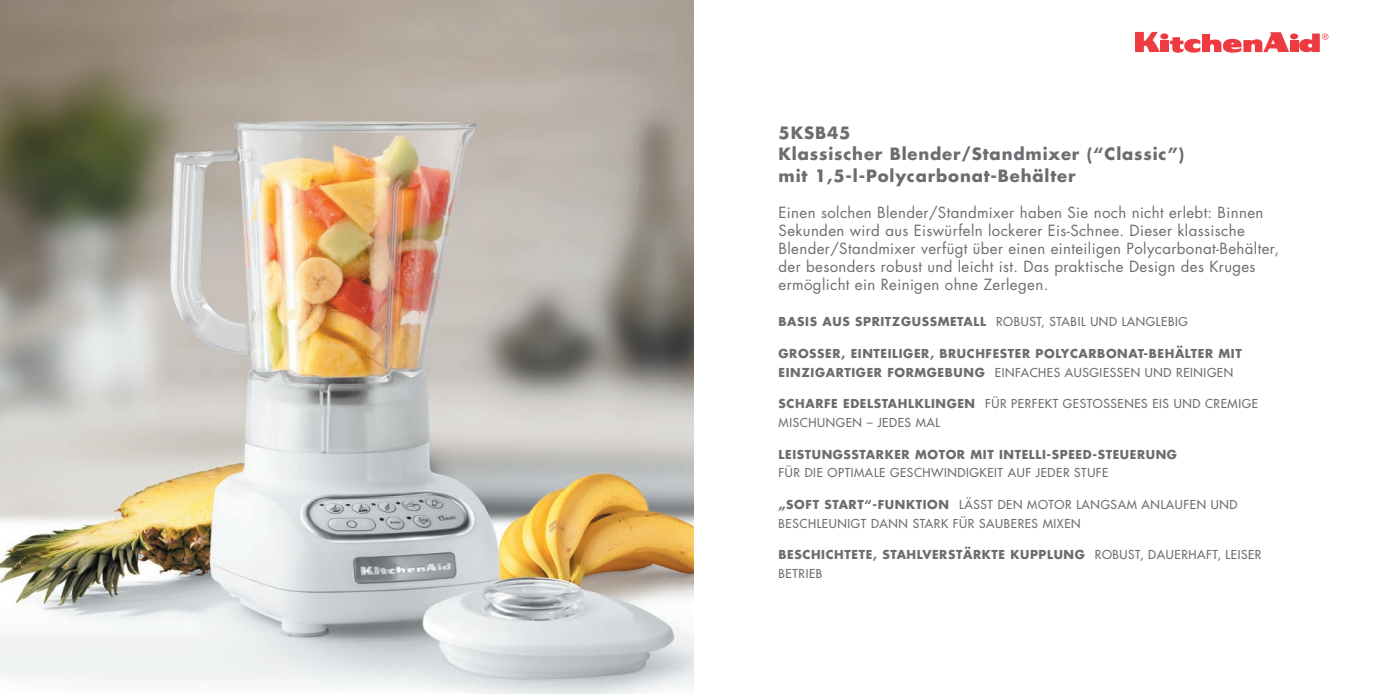
<style>
.page{position:relative;width:1387px;height:694px;background:#fff}
.page>*{position:absolute;margin:0;border:0;box-sizing:border-box;transform-origin:0 0}
.t1{font:700 16.5px/21.3px "Futura";letter-spacing:.05em;color:#6c6d70}
.t2{font:15px/18px "Futura";letter-spacing:.025em;color:#6c6d70}
.t3{font:12px/18.8px "Futura";letter-spacing:.05em;color:#6c6d70}
.t4{font:700 12px/18.8px "Futura";letter-spacing:.05em;color:#6c6d70}
.s1{font-weight:700}
.s2{font-weight:400}
</style>
<div class="page">
<img style="left:0;top:0;width:693px;height:693px">
<svg style="left:1135px;top:32px;width:24px;height:20px"></svg>
<div style="left:1160px;top:40px;width:8px;height:12px;background:#ee3a41"></div>
<div style="left:1160px;top:33px;width:8px;height:6px;background:#ee3a41;border-radius:50%"></div>
<div style="left:1289px;top:40px;width:8px;height:12px;background:#ee3a41"></div>
<svg style="left:1289px;top:33px;width:8px;height:6px"></svg>
<svg style="left:1170px;top:32px;width:118px;height:21px"></svg>
<svg style="left:1298px;top:33px;width:30px;height:20px"></svg>
<p class="t1" style="left:778px;top:121px;width:407px">5KSB45<br>Klassischer Blender/Standmixer (“Classic”) mit 1,5-l-Polycarbonat-Behälter</p>
<p class="t2" style="left:778px;top:203px;width:502px">Einen solchen Blender/Standmixer haben Sie noch nicht erlebt: Binnen Sekunden wird aus Eiswürfeln lockerer Eis-Schnee. Dieser klassische Blender/Standmixer verfügt über einen einteiligen Polycarbonat-Behälter, der besonders robust und leicht ist. Das praktische Design des Kruges ermöglicht ein Reinigen ohne Zerlegen.</p>
<p class="t3" style="left:778px;top:312px;width:410px"><span class="s1">BASIS AUS SPRITZGUSSMETALL</span> ROBUST, STABIL UND LANGLEBIG</p>
<p class="t4" style="left:778px;top:343px;width:464px">GROSSER, EINTEILIGER, BRUCHFESTER POLYCARBONAT-BEHÄLTER MIT<br>EINZIGARTIGER FORMGEBUNG <span class="s2">EINFACHES AUSGIESSEN UND REINIGEN</span></p>
<p class="t3" style="left:778px;top:394px;width:481px"><span class="s1">SCHARFE EDELSTAHLKLINGEN</span> FÜR PERFEKT GESTOSSENES EIS UND CREMIGE<br>MISCHUNGEN – JEDES MAL</p>
<p class="t4" style="left:778px;top:444px;width:400px">LEISTUNGSSTARKER MOTOR MIT INTELLI-SPEED-STEUERUNG</p>
<p class="t3" style="left:778px;top:463px;width:331px">FÜR DIE OPTIMALE GESCHWINDIGKEIT AUF JEDER STUFE</p>
<p class="t3" style="left:778px;top:494px;width:460px"><span class="s1">„SOFT START“-FUNKTION</span> LÄSST DEN MOTOR LANGSAM ANLAUFEN UND<br>BESCHLEUNIGT DANN STARK FÜR SAUBERES MIXEN</p>
<p class="t4" style="left:778px;top:544px;width:484px">BESCHICHTETE, STAHLVERSTÄRKTE KUPPLUNG <span class="s2">ROBUST, DAUERHAFT, LEISER<br>BETRIEB</span></p>
</div>
